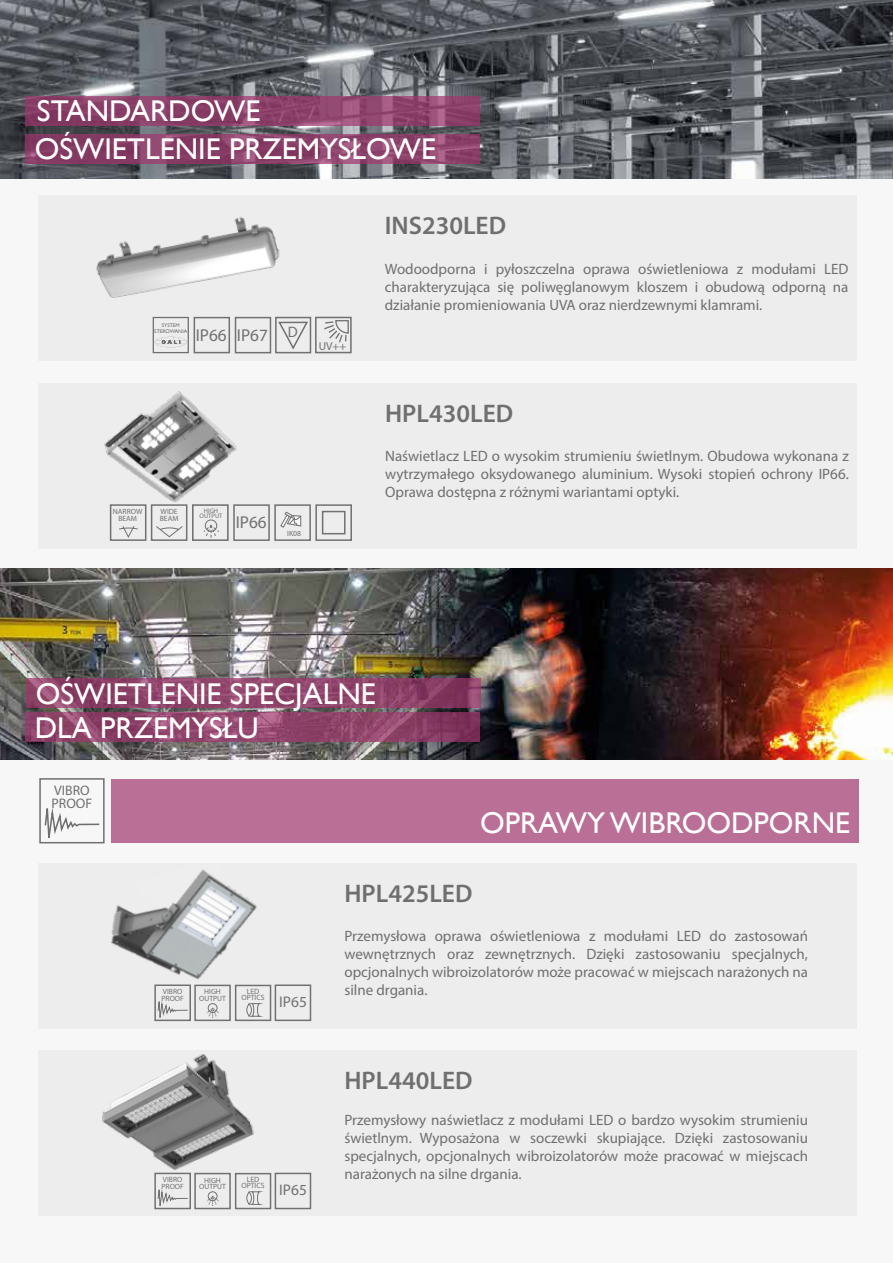
<style>
.page{position:relative;width:893px;height:1263px;background:#f7f7f8}
.page>*{position:absolute;margin:0;border:0;box-sizing:border-box;transform-origin:0 0}
.t1{font:30px "Gill Sans";color:#fff}
.t2{font:600 25.5px "Myriad Pro";color:#706f6f}
.t3{font:17.25px "Myriad Pro";color:#727070}
.t4{font:15.45px "Myriad Pro";color:#727070}
.t5{font:15.15px "Myriad Pro";color:#727070}
.t6{font:15px/18px "Myriad Pro";color:#706f6f;text-align:justify}
.t7{font:13.8px/12.3px "Myriad Pro";color:#706f6f}
.t8{font:11.55px "Myriad Pro";color:#727070}
.t9{font:7.65px/6.8px "Myriad Pro";color:#727070;text-align:center}
.t10{font:6.45px/4.9px "Myriad Pro";color:#727070;text-align:center}
.t11{font:5.25px/6.3px "Gill Sans";color:#6f6f71;text-align:center}
</style>
<div class="page">
<div style="left:111px;top:779px;width:748px;height:64px;background:#ba6f96"></div>
<div style="left:39px;top:778px;width:66px;height:65px;border:2px solid #706f6f"></div>
<svg style="left:44px;top:808px;width:57px;height:36px"></svg>
<img style="left:0;top:0;width:893px;height:178px">
<svg style="left:26px;top:134px;width:454px;height:30px;background:#8b4169"></svg>
<img style="left:0;top:568px;width:893px;height:191px">
<svg style="left:26px;top:712px;width:454px;height:30px;background:#8f446a"></svg>
<svg style="left:26px;top:678px;width:455px;height:30px;background:#8f446a"></svg>
<svg style="left:26px;top:96px;width:454px;height:30px;background:#8c436b"></svg>
<div style="left:38px;top:863px;width:819px;height:166px;background:#ededed"></div>
<div style="left:38px;top:1050px;width:819px;height:166px;background:#ededed"></div>
<div style="left:235px;top:985px;width:36px;height:36px;border:2px solid #727070"></div>
<div style="left:246px;top:1003px;width:6px;height:13px;border:1px solid #727070;border-radius:50%"></div>
<svg style="left:251px;top:1006px;width:9px;height:11px"></svg>
<div style="left:194px;top:985px;width:37px;height:36px;border:2px solid #727070"></div>
<div style="left:208px;top:1003px;width:9px;height:10px;border:1px solid #727070;border-radius:50%"></div>
<svg style="left:206px;top:1007px;width:13px;height:11px"></svg>
<div style="left:154px;top:984px;width:37px;height:37px;border:2px solid #727070"></div>
<svg style="left:157px;top:1006px;width:32px;height:16px"></svg>
<div style="left:275px;top:984px;width:36px;height:37px;border:2px solid #727070"></div>
<div style="left:235px;top:1173px;width:36px;height:36px;border:2px solid #727070"></div>
<div style="left:246px;top:1191px;width:6px;height:13px;border:1px solid #727070;border-radius:50%"></div>
<svg style="left:251px;top:1191px;width:9px;height:14px"></svg>
<div style="left:194px;top:1173px;width:37px;height:36px;border:2px solid #727070"></div>
<div style="left:208px;top:1191px;width:9px;height:10px;border:1px solid #727070;border-radius:50%"></div>
<svg style="left:206px;top:1196px;width:13px;height:10px"></svg>
<div style="left:154px;top:1173px;width:37px;height:36px;border:2px solid #727070"></div>
<svg style="left:157px;top:1180px;width:32px;height:30px"></svg>
<div style="left:275px;top:1173px;width:36px;height:36px;border:2px solid #727070"></div>
<img style="left:111px;top:869px;width:169px;height:137px">
<img style="left:102px;top:1054px;width:160px;height:119px">
<div style="left:39px;top:383px;width:818px;height:166px;background:#ededed"></div>
<img style="left:104px;top:391px;width:133px;height:115px">
<svg style="left:280px;top:511px;width:21px;height:17px"></svg>
<div style="left:274px;top:504px;width:37px;height:37px;border:2px solid #727070"></div>
<svg style="left:315px;top:504px;width:37px;height:37px"></svg>
<div style="left:233px;top:504px;width:37px;height:37px;border:2px solid #727070"></div>
<div style="left:192px;top:504px;width:37px;height:37px;border:2px solid #727070"></div>
<div style="left:205px;top:519px;width:12px;height:13px;border:1px solid #727070;border-radius:50%"></div>
<svg style="left:203px;top:524px;width:16px;height:14px"></svg>
<div style="left:38px;top:195px;width:819px;height:166px;background:#ededed"></div>
<img style="left:96px;top:216px;width:236px;height:111px">
<div style="left:235px;top:317px;width:36px;height:36px;border:2px solid #727070"></div>
<div style="left:194px;top:317px;width:36px;height:36px;border:2px solid #727070"></div>
<div style="left:315px;top:317px;width:37px;height:36px;border:2px solid #727070"></div>
<svg style="left:323px;top:319px;width:26px;height:24px"></svg>
<svg style="left:274px;top:316px;width:38px;height:38px"></svg>
<div style="left:153px;top:317px;width:36px;height:36px;border:1px solid #6f6f71"></div>
<svg style="left:155px;top:337px;width:32px;height:10px"></svg>
<div style="left:151px;top:504px;width:36px;height:37px;border:2px solid #727070"></div>
<svg style="left:156px;top:526px;width:27px;height:11px"></svg>
<div style="left:110px;top:504px;width:36px;height:37px;border:2px solid #727070"></div>
<svg style="left:119px;top:526px;width:19px;height:12px"></svg>
<h1 class="t1" style="left:37px;top:93px;width:225px">STANDARDOWE</h1>
<h1 class="t1" style="left:35px;top:131px;width:403px">OŚWIETLENIE PRZEMYSŁOWE</h1>
<p class="t11" style="left:154px;top:322px;width:34px">SYSTEM<br>STEROWANIA</p>
<p class="t3" style="left:196px;top:324px;width:74px">IP66 IP67</p>
<p class="t5" style="left:288px;top:322px;width:11px">D</p>
<p class="t8" style="left:319px;top:339px;width:29px">UV++</p>
<p class="t9" style="left:113px;top:508px;width:31px">NARROW<br>BEAM</p>
<p class="t9" style="left:160px;top:508px;width:20px;text-align:left">WIDE<br>BEAM</p>
<p class="t10" style="left:200px;top:508px;width:24px">HIGH<br>OUTPUT</p>
<p class="t3" style="left:236px;top:512px;width:32px">IP66</p>
<p class="t9" style="left:287px;top:529px;width:15px">IK08</p>
<h2 class="t2" style="left:385px;top:209px;width:123px">INS230LED</h2>
<p class="t6" style="left:385px;top:259px;width:465px">Wodoodporna i pyłoszczelna oprawa oświetleniowa z modułami LED charakteryzująca się poliwęglanowym kloszem i obudową odporną na działanie promieniowania UVA oraz nierdzewnymi klamrami.</p>
<h2 class="t2" style="left:385px;top:397px;width:130px">HPL430LED</h2>
<p class="t6" style="left:385px;top:447px;width:465px">Naświetlacz LED o wysokim strumieniu świetlnym. Obudowa wykonana z wytrzymałego oksydowanego aluminium. Wysoki stopień ochrony IP66.<br>Oprawa dostępna z różnymi wariantami optyki.</p>
<h1 class="t1" style="left:36px;top:676px;width:342px">OŚWIETLENIE SPECJALNE</h1>
<h1 class="t1" style="left:35px;top:710px;width:225px">DLA PRZEMYSŁU</h1>
<p class="t7" style="left:52px;top:784px;width:42px">VIBRO<br>PROOF</p>
<h1 class="t1" style="left:480px;top:805px;width:372px">OPRAWY WIBROODPORNE</h1>
<p class="t9" style="left:162px;top:988px;width:24px;text-align:left">VIBRO<br>PROOF</p>
<p class="t9" style="left:199px;top:988px;width:28px">HIGH<br>OUTPUT</p>
<p class="t9" style="left:241px;top:988px;width:25px">LED<br>OPTICS</p>
<p class="t4" style="left:279px;top:992px;width:29px">IP65</p>
<p class="t9" style="left:162px;top:1176px;width:24px;text-align:left">VIBRO<br>PROOF</p>
<p class="t9" style="left:199px;top:1176px;width:28px">HIGH<br>OUTPUT</p>
<p class="t9" style="left:241px;top:1176px;width:25px">LED<br>OPTICS</p>
<p class="t4" style="left:279px;top:1180px;width:29px">IP65</p>
<h2 class="t2" style="left:344px;top:877px;width:130px">HPL425LED</h2>
<p class="t6" style="left:344px;top:927px;width:465px">Przemysłowa oprawa oświetleniowa z modułami LED do zastosowań wewnętrznych oraz zewnętrznych. Dzięki zastosowaniu specjalnych, opcjonalnych wibroizolatorów może pracować w miejscach narażonych na silne drgania.</p>
<h2 class="t2" style="left:344px;top:1064px;width:130px">HPL440LED</h2>
<p class="t6" style="left:344px;top:1111px;width:465px">Przemysłowy naświetlacz z modułami LED o bardzo wysokim strumieniu świetlnym. Wyposażona w soczewki skupiające. Dzięki zastosowaniu specjalnych, opcjonalnych wibroizolatorów może pracować w miejscach narażonych na silne drgania.</p>
</div>
